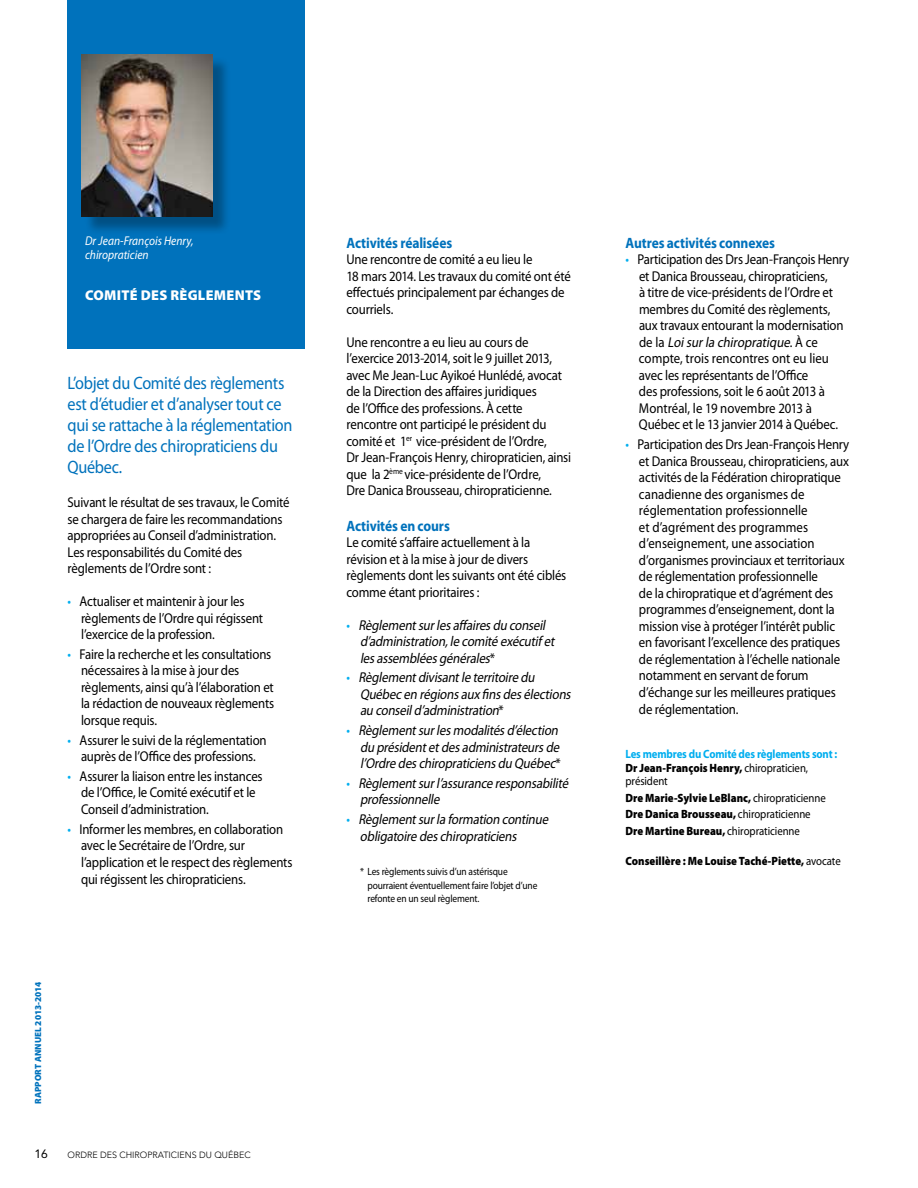
<style>
.page{position:relative;width:918px;height:1188px;background:#fff}
.page>*{position:absolute;margin:0;border:0;box-sizing:border-box;transform-origin:0 0}
.t1{font:18px/21px "Myriad Pro";letter-spacing:-.015em;color:#0072bc;scale:.9 1}
.t2{font:700 15px "Myriad Pro";letter-spacing:-.01em;color:#0072bc;scale:.9 1}
.t3{font:14.25px/16.5px "Myriad Pro";letter-spacing:-.015em;color:#000;scale:.9 1}
.t4{font:italic 14.25px/16.5px "Myriad Pro";color:#000;scale:.9 1}
.t5{font:900 14.25px "Myriad Pro";letter-spacing:.02em;color:#fff}
.t6{font:italic 12.75px/14.2px "Myriad Pro";color:#fff;scale:.9 1}
.t7{font:900 12px/16.8px "Myriad Pro";color:#000;scale:.9 1}
.t8{font:700 12px/13.5px "Myriad Pro";letter-spacing:-.015em;color:#00aeef;scale:.9 1}
.t9{font:12px "Avenir";color:#000}
.t10{font:10.5px/13.5px "Myriad Pro";letter-spacing:-.015em;color:#000;scale:.9 1}
.t11{font:300 9px "Avenir";color:#000}
.t12{font:900 9px "Myriad Pro";color:#0072bc}
.s1{color:#00aeef}
.s2{font-style:normal;color:#00aeef}
.s3{font-style:normal}
.s4{font-style:italic}
.s5{font-weight:900;color:#000}
.s6{font-weight:400;color:#000}
.s7{font-weight:400}
</style>
<div class="page">
<div style="left:68px;top:0;width:237px;height:349px;background:#0072bc"></div>
<div style="left:84px;top:56px;width:147px;height:180px;background:#000;opacity:.3"></div>
<img style="left:82px;top:54px;width:130px;height:163px">
<p class="t6" style="left:85px;top:233px;width:122px">Dr Jean-François Henry, chiropraticien</p>
<p class="t5" style="left:85px;top:287px;width:66px">Comité des</p>
<p class="t5" style="left:171px;top:287px;width:28px">règlements</p>
<p class="t1" style="left:68px;top:373px;width:252px">L’objet du Comité des règlements est d’étudier et d’analyser tout ce qui se rattache à la réglementation de l’Ordre des chiropraticiens du<br>Québec.</p>
<p class="t3" style="left:68px;top:494px;width:248px">Suivant le résultat de ses travaux, le Comité se chargera de faire les recommandations appropriées au Conseil d’administration.<br>Les responsabilités du Comité des règlements de l’Ordre sont :</p>
<p class="t3" style="left:81px;top:593px;width:204px;text-indent:-14px"><span class="s1">•</span> Actualiser et maintenir à jour les règlements de l’Ordre qui régissent l’exercice de la profession.</p>
<p class="t3" style="left:81px;top:646px;width:216px;text-indent:-14px"><span class="s1">•</span> Faire la recherche et les consultations nécessaires à la mise à jour des règlements, ainsi qu’à l’élaboration et la rédaction de nouveaux règlements lorsque requis.</p>
<p class="t3" style="left:68px;top:732px;width:223px;text-align:center"><span class="s1">•</span> Assurer le suivi de la réglementation auprès de l’Office des professions.</p>
<p class="t3" style="left:81px;top:768px;width:203px;text-indent:-14px"><span class="s1">•</span> Assurer la liaison entre les instances de l’Office, le Comité exécutif et le<br>Conseil d’administration.</p>
<p class="t3" style="left:81px;top:821px;width:236px;text-indent:-14px"><span class="s1">•</span> Informer les membres, en collaboration avec le Secrétaire de l’Ordre, sur l’application et le respect des règlements qui régissent les chiropraticiens.</p>
<p class="t12" style="left:33px;top:1104px;width:124px;rotate:-90deg">RAPPORT ANNUEL 2013-2014</p>
<p class="t9" style="left:35px;top:1147px;width:15px">16</p>
<p class="t11" style="left:68px;top:1150px;width:185px">ORDRE DES CHIROPRATICIENS DU QUÉBEC</p>
<p class="t2" style="left:346px;top:233px;width:119px">Activités réalisées</p>
<p class="t3" style="left:346px;top:252px;width:251px">Une rencontre de comité a eu lieu le<br>18 mars 2014. Les travaux du comité ont été effectués principalement par échanges de courriels.</p>
<p class="t3" style="left:346px;top:334px;width:251px">Une rencontre a eu lieu au cours de l’exercice 2013-2014, soit le 9 juillet 2013, avec Me Jean-Luc Ayikoé Hunlédé, avocat de la Direction des affaires juridiques<br>de l’Office des professions. À cette rencontre ont participé le président du comité et 1<sup>er</sup> vice-président de l’Ordre,<br>Dr Jean-François Henry, chiropraticien, ainsi que la 2<sup>ème</sup> vice-présidente de l’Ordre,<br>Dre Danica Brousseau, chiropraticienne.</p>
<p class="t2" style="left:346px;top:516px;width:116px">Activités en cours</p>
<p class="t3" style="left:346px;top:534px;width:246px">Le comité s’affaire actuellement à la révision et à la mise à jour de divers règlements dont les suivants ont été ciblés comme étant prioritaires :</p>
<p class="t4" style="left:360px;top:617px;width:221px;text-indent:-14px"><span class="s2">•</span> Règlementsurlesaffairesdu conseil d’administration,le comité exécutif et lesassembléesgénérales<span class="s3">*</span></p>
<p class="t4" style="left:360px;top:670px;width:239px;text-indent:-14px"><span class="s2">•</span> Règlementdivisantle territoire du<br>Québecen régionsaux finsdesélections au conseild’administration<span class="s3">*</span></p>
<p class="t4" style="left:360px;top:722px;width:226px;text-align:justify;text-indent:-13px"><span class="s2">•</span> Règlementsurlesmodalitésd’élection du présidentetdesadministrateursde l’Ordre deschiropraticiensdu Québec<span class="s3">*</span></p>
<p class="t4" style="left:360px;top:775px;width:236px;text-indent:-13px"><span class="s2">•</span> Règlementsurl’assurance responsabilité professionnelle</p>
<p class="t4" style="left:360px;top:811px;width:214px;line-height:17.2px;text-indent:-13px"><span class="s2">•</span> Règlementsurla formation continue obligatoire deschiropraticiens</p>
<p class="t10" style="left:368px;top:865px;width:190px;text-indent:-8px">* Les règlements suivis d’un astérisque pourraient éventuellement faire l’objet d’une refonte en un seul règlement.</p>
<p class="t2" style="left:626px;top:233px;width:168px">Autres activités connexes</p>
<p class="t3" style="left:639px;top:252px;width:235px;text-indent:-13px"><span class="s1">•</span> Participation des Drs Jean-François Henry et Danica Brousseau, chiropraticiens,<br>à titre de vice-présidents de l’Ordre et membres du Comité des règlements, aux travaux entourant la modernisation d e l a <span class="s4">Loisurla chiropratique</span>. À c e compte, trois rencontres ont eu lieu avec les représentants de l’Office<br>des professions, soit le 6 août 2013 à Montréal, le 19 novembre 2013 à Québec et le 13 janvier 2014 à Québec.</p>
<p class="t3" style="left:639px;top:436px;width:235px;text-indent:-14px"><span class="s1">•</span> Participation des Drs Jean-François Henry et Danica Brousseau, chiropraticiens, aux activités de la Fédération chiropratique canadienne des organismes de réglementation professionnelle<br>et d’agrément des programmes d’enseignement, une association d’organismes provinciaux et territoriaux de réglementation professionnelle<br>de la chiropratique et d’agrément des programmes d’enseignement, dont la mission vise à protéger l’intérêt public en favorisant l’excellence des pratiques de réglementation à l’échelle nationale notamment en servant de forum d’échange sur les meilleures pratiques de réglementation.</p>
<p class="t8" style="left:626px;top:747px;width:237px">Les membres du Comité des règlements sont :<br><span class="s5">Dr Jean-François Henry,</span> <span class="s6">chiropraticien, président</span></p>
<p class="t7" style="left:626px;top:789px;width:224px">Dre Marie-Sylvie LeBlanc, <span class="s7">chiropraticienne<br></span>Dre Danica Brousseau, <span class="s7">chiropraticienne<br></span>Dre Martine Bureau, <span class="s7">chiropraticienne</span></p>
<p class="t7" style="left:626px;top:853px;width:241px">Conseillère : Me Louise Taché-Piette, <span class="s7">avocate</span></p>
</div>
